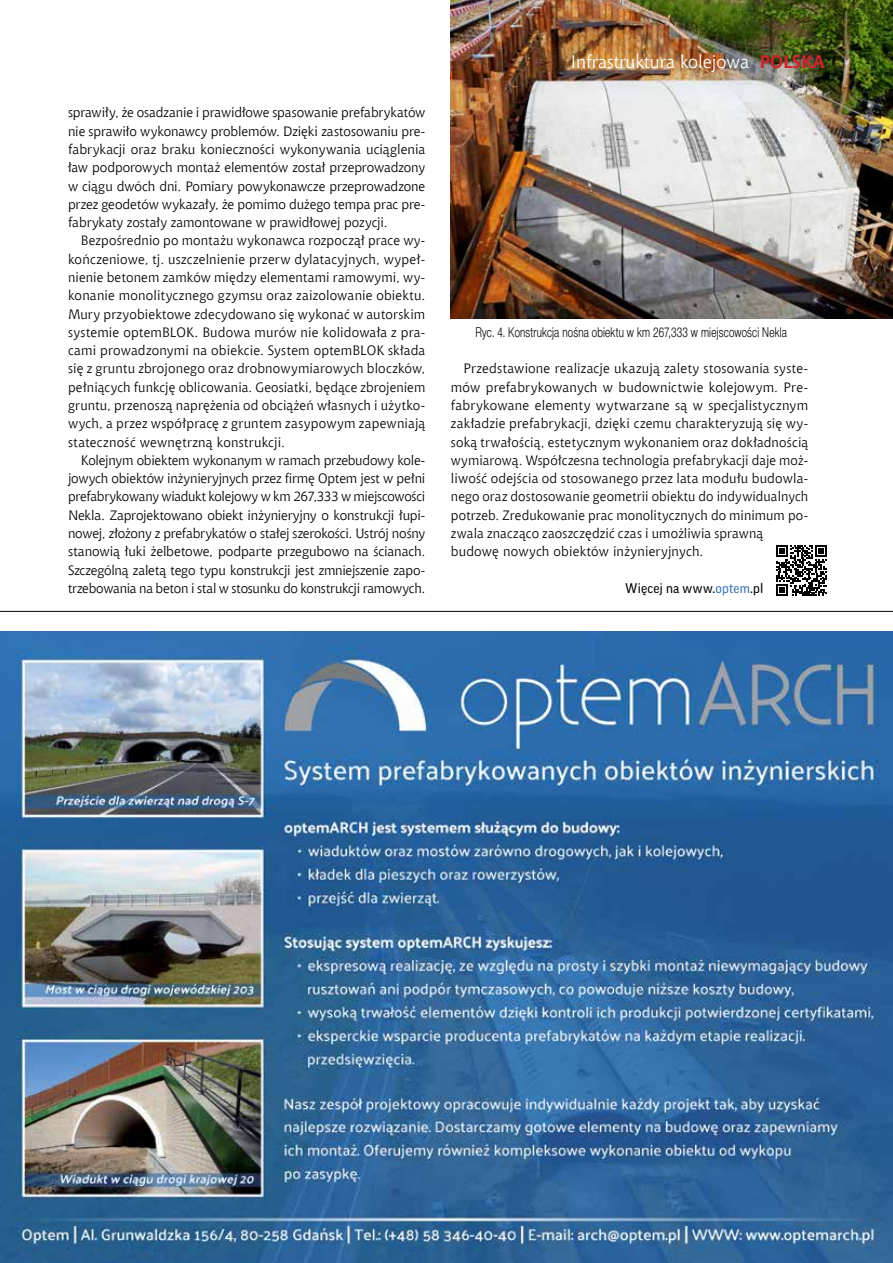
<style>
.page{position:relative;width:893px;height:1263px;background:#fff}
.page>*{position:absolute;margin:0;border:0;box-sizing:border-box;transform-origin:0 0}
.t1{font:18px "Chianti EU";color:#fff}
.t2{font:13.5px/18.3px "Chianti EU";letter-spacing:.01em;color:#000;text-align:justify}
.t3{font:13.5px "Switzer Cnd EFN Light";letter-spacing:.015em;color:#000;scale:.9 1}
.t4{font:13.5px "Good Pro";letter-spacing:.01em;color:#000}
.s1{font-weight:700;color:#d2232a}
.s2{color:#3b77b2}
</style>
<div class="page">
<img style="left:451px;top:0;width:442px;height:318px">
<img style="left:0;top:631px;width:893px;height:632px">
<hr style="left:0;top:611px;width:893px;height:1px;background:#000">
<svg style="left:776px;top:545px;width:51px;height:51px"></svg>
<p class="t2" style="left:68px;top:103px;width:359px">sprawiły, że osadzanie i prawidłowe spasowanie prefabrykatów nie sprawiło wykonawcy problemów. Dzięki zastosowaniu pre&shy;fabrykacji oraz braku konieczności wykonywania uciąglenia ław podporowych montaż elementów został przeprowadzony w ciągu dwóch dni. Pomiary powykonawcze przeprowadzone przez geodetów wykazały, że pomimo dużego tempa prac pre&shy;fabrykaty zostały zamontowane w prawidłowej pozycji.</p>
<p class="t2" style="left:68px;top:231px;width:359px;text-indent:13px">Bezpośrednio po montażu wykonawca rozpoczął prace wy&shy;kończeniowe, tj. uszczelnienie przerw dylatacyjnych, wypeł&shy;nienie betonem zamków między elementami ramowymi, wy&shy;konanie monolitycznego gzymsu oraz zaizolowanie obiektu.<br>Mury przyobiektowe zdecydowano się wykonać w autorskim systemie optemBLOK. Budowa murów nie kolidowała z pra&shy;cami prowadzonymi na obiekcie. System optemBLOK składa się z gruntu zbrojonego oraz drobnowymiarowych bloczków, pełniących funkcję oblicowania. Geosiatki, będące zbrojeniem gruntu, przenoszą naprężenia od obciążeń własnych i użytko&shy;wych, a przez współpracę z gruntem zasypowym zapewniają stateczność wewnętrzną konstrukcji.</p>
<p class="t2" style="left:68px;top:451px;width:359px;text-indent:13px">Kolejnym obiektem wykonanym w ramach przebudowy kole&shy;jowych obiektów inżynieryjnych przez firmę Optem jest w pełni prefabrykowany wiadukt kolejowy w km 267,333 w miejscowości Nekla. Zaprojektowano obiekt inżynieryjny o konstrukcji łupi&shy;nowej, złożony z prefabrykatów o stałej szerokości. Ustrój nośny stanowią łuki żelbetowe, podparte przegubowo na ścianach.<br>Szczególną zaletą tego typu konstrukcji jest zmniejszenie zapo&shy;trzebowania na beton i stal w stosunku do konstrukcji ramowych.</p>
<h1 class="t1" style="left:571px;top:51px;width:256px">Infrastruktura kolejowa <span class="s1">POLSKA</span></h1>
<p class="t3" style="left:475px;top:324px;width:348px">Ryc. 4. Konstrukcja nośna obiektu w km 267,333 w miejscowości Nekla</p>
<p class="t2" style="left:451px;top:359px;width:359px;text-align:left;text-indent:13px">Przedstawione realizacje ukazują zalety stosowania syste&shy;mów prefabrykowanych w budownictwie kolejowym. Pre&shy;fabrykowane elementy wytwarzane są w specjalistycznym zakładzie prefabrykacji, dzięki czemu charakteryzują się wy&shy;soką trwałością, estetycznym wykonaniem oraz dokładnością wymiarową. Współczesna technologia prefabrykacji daje moż&shy;liwość odejścia od stosowanego przez lata modułu budowla&shy;nego oraz dostosowanie geometrii obiektu do indywidualnych potrzeb. Zredukowanie prac monolitycznych do minimum po&shy;zwala znacząco zaoszczędzić czas i umożliwia sprawną budowę nowych obiektów inżynieryjnych.</p>
<p class="t4" style="left:625px;top:580px;width:140px">Więcej na www.<span class="s2">optem</span>.pl</p>
</div>
